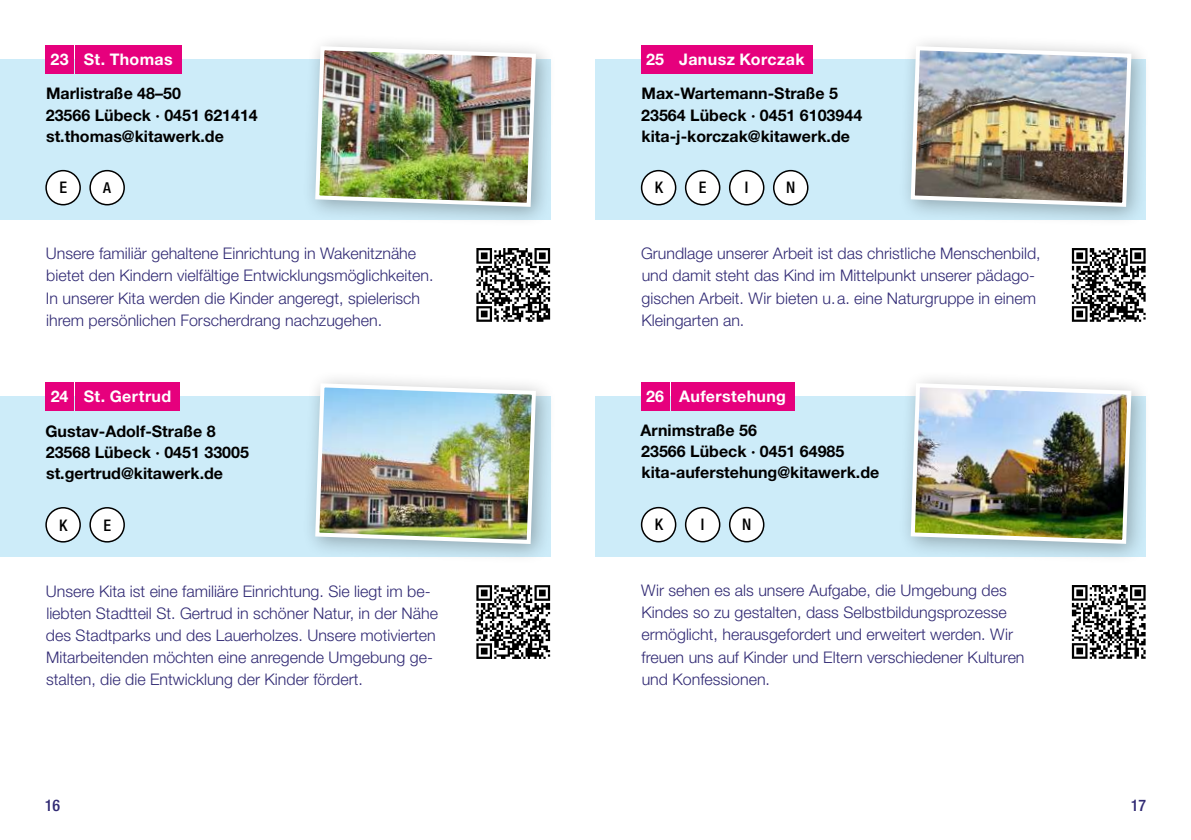
<style>
.page{position:relative;width:1191px;height:840px;background:#fff}
.page>*{position:absolute;margin:0;border:0;box-sizing:border-box;transform-origin:0 0}
.t1{font:300 16px/22px "Helvetica Neue LT Std";color:#312a74}
.t2{font:700 16px/21px "Helvetica Neue LT Std";color:#000}
.t3{font:700 16px "Helvetica Neue LT Std";letter-spacing:.025em;color:#fff}
.t4{font:500 condensed 16px "Helvetica Neue LT Std";color:#000}
.t5{font:500 condensed 16px "Helvetica Neue LT Std";color:#312a74}
.t6{font:500 condensed 15px "Helvetica Neue LT Std";color:#000}
</style>
<div class="page">
<div style="left:0;top:60px;width:550px;height:159px;background:#cdecf9"></div>
<div style="left:0;top:396px;width:550px;height:160px;background:#cdecf9"></div>
<div style="left:302px;top:33px;width:254px;height:195px;background:#000;opacity:.3"></div>
<img style="left:313px;top:44px;width:225px;height:165px">
<div style="left:302px;top:369px;width:254px;height:195px;background:#000;opacity:.3"></div>
<img style="left:313px;top:381px;width:225px;height:164px">
<div style="left:75px;top:45px;width:106px;height:29px;background:#e6007d"></div>
<div style="left:75px;top:382px;width:105px;height:29px;background:#e6007d"></div>
<div style="left:45px;top:45px;width:29px;height:29px;background:#e6007d"></div>
<div style="left:45px;top:382px;width:29px;height:29px;background:#e6007d"></div>
<div style="left:46px;top:170px;width:34px;height:34px;background:#fff;border-radius:50%"></div>
<div style="left:45px;top:170px;width:36px;height:35px;border:2px solid #000;border-radius:50%"></div>
<div style="left:90px;top:507px;width:34px;height:34px;background:#fff;border-radius:50%"></div>
<div style="left:89px;top:506px;width:36px;height:36px;border:2px solid #000;border-radius:50%"></div>
<div style="left:46px;top:507px;width:34px;height:34px;background:#fff;border-radius:50%"></div>
<div style="left:45px;top:506px;width:36px;height:36px;border:2px solid #000;border-radius:50%"></div>
<div style="left:595px;top:60px;width:550px;height:159px;background:#cdecf9"></div>
<div style="left:595px;top:396px;width:550px;height:160px;background:#cdecf9"></div>
<div style="left:897px;top:33px;width:255px;height:195px;background:#000;opacity:.3"></div>
<img style="left:908px;top:44px;width:225px;height:165px">
<div style="left:897px;top:369px;width:255px;height:195px;background:#000;opacity:.3"></div>
<img style="left:908px;top:381px;width:225px;height:164px">
<div style="left:670px;top:45px;width:143px;height:29px;background:#e6007d"></div>
<div style="left:670px;top:382px;width:124px;height:28px;background:#e6007d"></div>
<div style="left:641px;top:45px;width:28px;height:29px;background:#e6007d"></div>
<div style="left:641px;top:382px;width:28px;height:28px;background:#e6007d"></div>
<div style="left:685px;top:170px;width:34px;height:34px;background:#fff;border-radius:50%"></div>
<div style="left:685px;top:170px;width:35px;height:35px;border:2px solid #000;border-radius:50%"></div>
<div style="left:641px;top:170px;width:34px;height:34px;background:#fff;border-radius:50%"></div>
<div style="left:641px;top:170px;width:35px;height:35px;border:2px solid #000;border-radius:50%"></div>
<div style="left:641px;top:507px;width:34px;height:34px;background:#fff;border-radius:50%"></div>
<div style="left:641px;top:506px;width:35px;height:36px;border:2px solid #000;border-radius:50%"></div>
<div style="left:729px;top:170px;width:34px;height:34px;background:#fff;border-radius:50%"></div>
<div style="left:729px;top:170px;width:35px;height:35px;border:2px solid #000;border-radius:50%"></div>
<div style="left:773px;top:170px;width:34px;height:34px;background:#fff;border-radius:50%"></div>
<div style="left:773px;top:170px;width:35px;height:35px;border:2px solid #000;border-radius:50%"></div>
<div style="left:685px;top:507px;width:34px;height:34px;background:#fff;border-radius:50%"></div>
<div style="left:685px;top:506px;width:35px;height:36px;border:2px solid #000;border-radius:50%"></div>
<svg style="left:476px;top:248px;width:74px;height:73px"></svg>
<svg style="left:476px;top:585px;width:74px;height:73px"></svg>
<svg style="left:1071px;top:248px;width:74px;height:73px"></svg>
<svg style="left:1071px;top:585px;width:74px;height:73px"></svg>
<div style="left:90px;top:170px;width:34px;height:34px;background:#fff;border-radius:50%"></div>
<div style="left:89px;top:170px;width:36px;height:35px;border:2px solid #000;border-radius:50%"></div>
<div style="left:729px;top:507px;width:34px;height:34px;background:#fff;border-radius:50%"></div>
<div style="left:729px;top:506px;width:35px;height:36px;border:2px solid #000;border-radius:50%"></div>
<p class="t3" style="left:51px;top:50px;width:19px">23</p>
<p class="t3" style="left:84px;top:50px;width:90px">St. Thomas</p>
<p class="t3" style="left:646px;top:50px;width:19px">25</p>
<p class="t3" style="left:679px;top:50px;width:127px">Janusz Korczak</p>
<p class="t2" style="left:46px;top:83px;width:213px">Marlistraße 48–50<br>23566 Lübeck · 0451 621414 st.thomas@kitawerk.de</p>
<p class="t2" style="left:641px;top:83px;width:222px">Max-Wartemann-Straße 5<br>23564 Lübeck · 0451 6103944 kita-j-korczak@kitawerk.de</p>
<p class="t4" style="left:59px;top:178px;width:9px">E</p>
<p class="t6" style="left:103px;top:178px;width:9px">A</p>
<p class="t4" style="left:654px;top:178px;width:10px">K</p>
<p class="t4" style="left:699px;top:178px;width:9px">E</p>
<p class="t4" style="left:745px;top:178px;width:5px">I</p>
<p class="t4" style="left:786px;top:178px;width:11px">N</p>
<p class="t1" style="left:46px;top:242px;width:389px">Unsere familiär gehaltene Einrichtung in Wakenitznähe bietet den Kindern vielfältige Entwicklungsmöglichkeiten.<br>In unserer Kita werden die Kinder angeregt, spielerisch ihrem persönlichen Forscherdrang nachzugehen.</p>
<p class="t1" style="left:641px;top:242px;width:401px">Grundlage unserer Arbeit ist das christliche Menschenbild, und damit steht das Kind im Mittelpunkt unserer pädago&shy;gischen Arbeit. Wir bieten u.a. eine Naturgruppe in einem Kleingarten an.</p>
<p class="t3" style="left:51px;top:386px;width:19px">24</p>
<p class="t3" style="left:84px;top:386px;width:89px">St. Gertrud</p>
<p class="t3" style="left:646px;top:386px;width:20px">26</p>
<p class="t3" style="left:679px;top:386px;width:108px">Auferstehung</p>
<p class="t2" style="left:45px;top:420px;width:205px">Gustav-Adolf-Straße 8<br>23568 Lübeck · 0451 33005 st.gertrud@kitawerk.de</p>
<p class="t2" style="left:640px;top:419px;width:240px">Arnimstraße 56<br>23566 Lübeck · 0451 64985 kita-auferstehung@kitawerk.de</p>
<p class="t4" style="left:59px;top:515px;width:10px">K</p>
<p class="t4" style="left:103px;top:515px;width:9px">E</p>
<p class="t4" style="left:654px;top:515px;width:10px">K</p>
<p class="t4" style="left:701px;top:515px;width:5px">I</p>
<p class="t4" style="left:742px;top:515px;width:11px">N</p>
<p class="t1" style="left:46px;top:579px;width:393px">Unsere Kita ist eine familiäre Einrichtung. Sie liegt im be&shy;liebten Stadtteil St. Gertrud in schöner Natur, in der Nähe des Stadtparks und des Lauerholzes. Unsere motivierten Mitarbeitenden möchten eine anregende Umgebung ge&shy;stalten, die die Entwicklung der Kinder fördert.</p>
<p class="t1" style="left:641px;top:579px;width:385px">Wir sehen es als unsere Aufgabe, die Umgebung des Kindes so zu gestalten, dass Selbstbildungsprozesse ermöglicht, herausgefordert und erweitert werden. Wir freuen uns auf Kinder und Eltern verschiedener Kulturen und Konfessionen.</p>
<p class="t5" style="left:45px;top:795px;width:17px">16</p>
<p class="t5" style="left:1130px;top:795px;width:17px">17</p>
</div>
